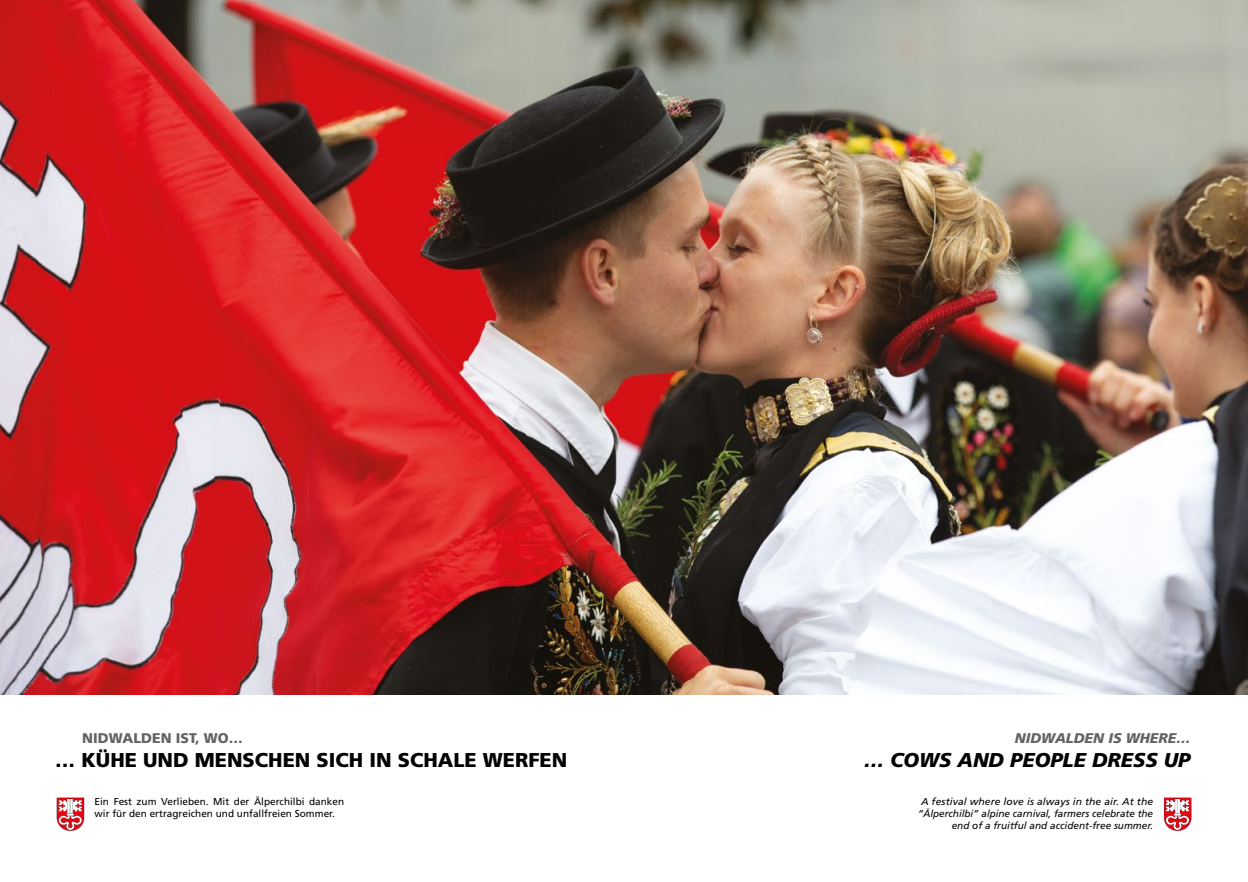
<style>
.page{position:relative;width:1248px;height:882px;background:#fff}
.page>*{position:absolute;margin:0;border:0;box-sizing:border-box;transform-origin:0 0}
.t1{font:900 20px "Frutiger";color:#000}
.t2{font:italic 900 20px "Frutiger";color:#000}
.t3{font:italic 900 14px "Frutiger";color:#646363}
.t4{font:900 14px "Frutiger";color:#646363}
.t5{font:italic 10px/12px "Frutiger";color:#000;text-align:right}
.t6{font:10px/12px "Frutiger";color:#000}
</style>
<div class="page">
<img style="left:0;top:0;width:1247px;height:694px">
<svg style="left:57px;top:797px;width:27px;height:33px"></svg>
<svg style="left:1164px;top:797px;width:27px;height:33px"></svg>
<h2 class="t4" style="left:82px;top:729px;width:162px">NIDWALDEN IST, WO…</h2>
<h1 class="t1" style="left:55px;top:747px;width:513px">… KÜHE UND MENSCHEN SICH IN SCHALE WERFEN</h1>
<p class="t6" style="left:95px;top:795px;width:251px">Ein Fest zum Verlieben. Mit der Älperchilbi danken wir für den ertragreichen und unfallfreien Sommer.</p>
<h2 class="t3" style="left:1014px;top:729px;width:177px">NIDWALDEN IS WHERE…</h2>
<h1 class="t2" style="left:864px;top:747px;width:328px">… COWS AND PEOPLE DRESS UP</h1>
<p class="t5" style="left:917px;top:795px;width:237px">A festival where love is always in the air. At the “Älperchilbi” alpine carnival, farmers celebrate the end of a fruitful and accident-free summer.</p>
</div>
